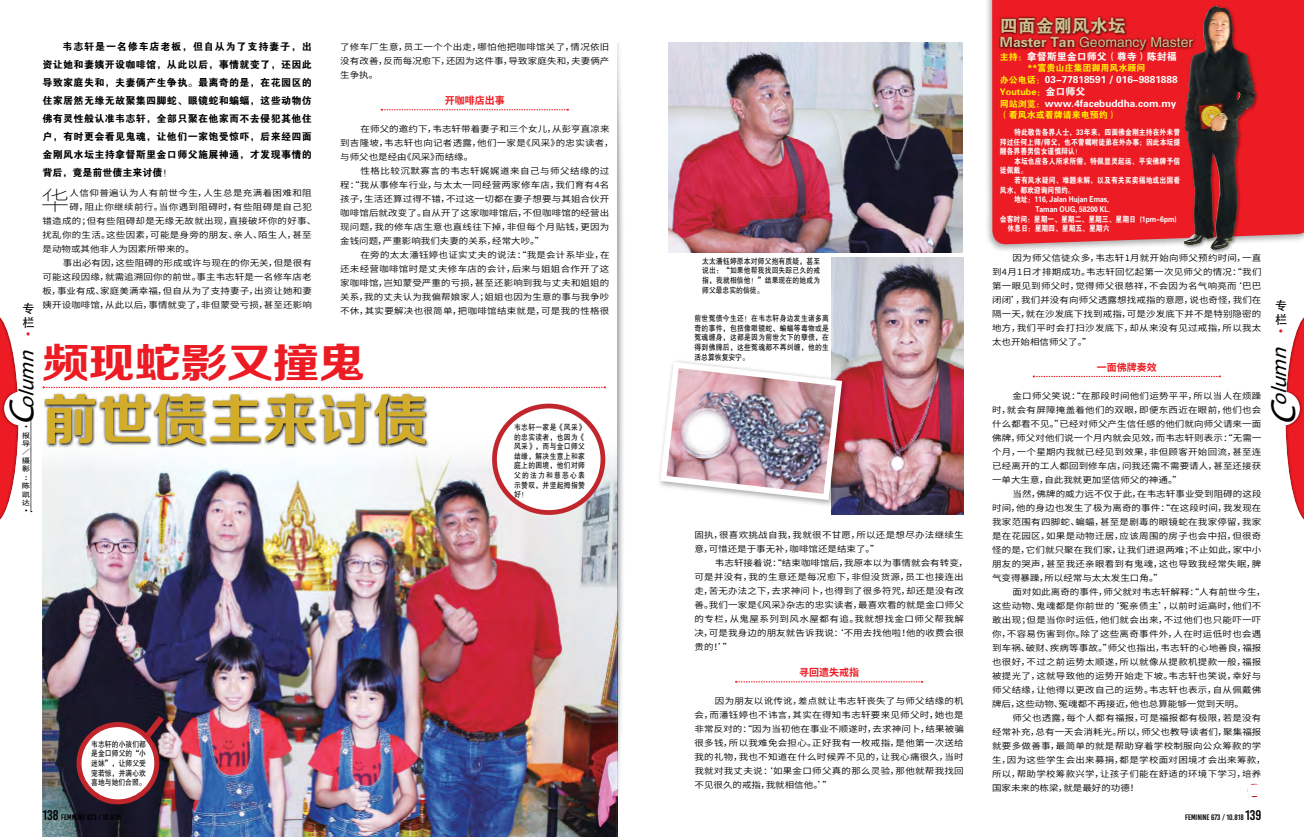
<style>
.page{position:relative;width:1304px;height:837px;background:#fff}
.page>*{position:absolute;margin:0;border:0;box-sizing:border-box;transform-origin:0 0}
.t1{font:55px "FZZCHJW GB1 0";color:#d2ac2b}
.t2{font:41px "FZZCHJW GB1 0";letter-spacing:-.025em;color:#ed1b23;scale:1.15 1}
.t3{font:200 25.9px "Source Han Sans CN";color:#000;scale:1.11 1}
.t4{font:italic 21px "Myriad Pro";color:#000}
.t5{font:18px "FZDHTK GBK1 0";color:#cfc08e}
.t6{font:14px "FZHTK GBK1 0";color:#cfc08e}
.t7{font:200 14px "Source Han Sans CN";color:#ed1b23}
.t8{font:12px/14px "Adobe Heiti Std";color:#000}
.t9{font:10px/18px "FZDHTK GBK1 0";letter-spacing:.035em;color:#000;text-align:justify}
.t10{font:10px "FZDHTK GBK1 0";color:#fff}
.t11{font:700 10px "Source Han Sans CN";color:#ed1b23}
.t12{font:9px "FZDHTK GBK1 0";color:#fff200}
.t13{font:8.6px/14px "Source Han Sans CN";letter-spacing:.03em;color:#000;text-align:justify;scale:1.11 1}
.t14{font:8.6px/14px "Source Han Sans CN";letter-spacing:.01em;color:#000;scale:1.11 1}
.t15{font:8.6px "Source Han Sans CN";color:#000;scale:1.11 1}
.t16{font:8px/9.6px "FZHTK GBK1 0";letter-spacing:.045em;color:#000;text-align:justify;scale:.85 1}
.t17{font:8px/9.6px "FZDHTK GBK1 0";color:#fff;text-align:justify;scale:.85 1}
.t18{font:8px/9.6px "FZDHTK GBK1 0";letter-spacing:.02em;color:#fff;scale:.85 1}
.t19{font:8px "Bebas Kai";color:#000}
.t20{font:7px/8.4px "FZHTK GBK1 0";color:#000;text-align:justify;scale:1.2 1}
.t21{font:7px "Arial";color:#000;scale:1.2 1}
.t22{font:700 7px "Arial";color:#000;scale:1.2 1}
.s1{font-size:35px}
.s2{font-size:14px}
.s3{font-family:"FZDHTK GBK1 0"}
.s4{font-size:9px;color:#fff200}
.s5{font-size:10px;color:#fff}
</style>
<div class="page">
<img style="left:831px;top:258px;width:133px;height:256px">
<img style="left:43px;top:429px;width:575px;height:407px">
<svg style="left:44px;top:392px;width:384px;height:55px"></svg>
<img style="left:618px;top:43px;width:5px;height:750px">
<div style="left:984px;top:0;width:320px;height:252px;background:#000;opacity:.35"></div>
<div style="left:992px;top:0;width:312px;height:245px;background:#ed1b23"></div>
<svg style="left:998px;top:15px;width:185px;height:38px;background:#ae1319"></svg>
<svg style="left:735px;top:680px;width:188px;height:2px"></svg>
<div style="left:1183px;top:4px;width:75px;height:249px;background:#000;opacity:.35"></div>
<img style="left:1184px;top:6px;width:30px;height:239px">
<div style="left:1277px;top:313px;width:27px;height:210px;background:#000;opacity:.35"></div>
<div style="left:0;top:313px;width:27px;height:210px;background:#000;opacity:.35"></div>
<svg style="left:31px;top:418px;width:1px;height:94px"></svg>
<svg style="left:1033px;top:375px;width:188px;height:2px"></svg>
<svg style="left:43px;top:386px;width:563px;height:2px"></svg>
<div style="left:1240px;top:781px;width:24px;height:16px;background:#000;opacity:.17"></div>
<svg style="left:1248px;top:785px;width:13px;height:10px"></svg>
<div style="left:79px;top:724px;width:78px;height:77px;background:#fff;border-radius:50%"></div>
<div style="left:77px;top:721px;width:82px;height:83px;border:5px solid #c1262d;border-radius:50%"></div>
<div style="left:494px;top:406px;width:109px;height:106px;background:#fff;border-radius:50%"></div>
<div style="left:492px;top:403px;width:113px;height:111px;border:5px solid #c1262d;border-radius:50%"></div>
<svg style="left:381px;top:109px;width:188px;height:2px"></svg>
<img style="left:668px;top:42px;width:295px;height:210px">
<div style="left:657px;top:358px;width:192px;height:149px;background:#000;opacity:.35"></div>
<img style="left:657px;top:358px;width:188px;height:145px">
<svg style="left:891px;top:456px;width:13px;height:14px"></svg>
<svg style="left:681px;top:407px;width:51px;height:51px"></svg>
<svg style="left:139px;top:709px;width:31px;height:35px"></svg>
<h3 class="t8" style="left:22px;top:301px;width:13px">专栏</h3>
<h3 class="t7" style="left:26px;top:324px;width:6px">•</h3>
<h3 class="t4" style="left:14px;top:425px;width:84px;rotate:-90deg"><span class="s1">C</span>olumn</h3>
<p class="t21" style="left:25px;top:422px;width:4px">•</p>
<p class="t20" style="left:22px;top:431px;width:8px">报导╱摄影</p>
<p class="t22" style="left:25px;top:472px;width:4px">:</p>
<p class="t20" style="left:22px;top:481px;width:8px">陈凯达</p>
<p class="t21" style="left:25px;top:506px;width:4px">•</p>
<p class="t9" style="left:43px;top:38px;width:271px;text-indent:20px">韦志轩是一名修车店老板，但自从为了支持妻子，出资让她和妻姨开设咖啡馆，从此以后，事情就变了，还因此导致家庭失和，夫妻俩产生争执。最离奇的是，在花园区的住家居然无缘无故聚集四脚蛇、眼镜蛇和蝙蝠，这些动物仿佛有灵性般认准韦志轩，全部只聚在他家而不去侵犯其他住户，有时更会看见鬼魂，让他们一家饱受惊吓，后来经四面金刚风水坛主持拿督斯里金口师父施展神通，才发现事情的背后，竟是前世债主来讨债！</p>
<h3 class="t3" style="left:41px;top:186px;width:27px">华</h3>
<p class="t13" style="left:70px;top:186px;width:220px">人信仰普遍认为人有前世今生，人生总是充满着困难和阻</p>
<p class="t13" style="left:70px;top:200px;width:220px">碍，阻止你继续前行。当你遇到阻碍时，有些阻碍是自己犯</p>
<p class="t13" style="left:43px;top:214px;width:248px">错造成的；但有些阻碍却是无缘无故就出现，直接破坏你的好事、</p>
<p class="t13" style="left:43px;top:228px;width:244px">扰乱你的生活。这些因素，可能是身旁的朋友、亲人、陌生人，甚至</p>
<p class="t15" style="left:43px;top:244px;width:139px">是动物或其他非人为因素所带来的。</p>
<p class="t14" style="left:63px;top:256px;width:226px">事出必有因，这些阻碍的形成或许与现在的你无关，但是很有</p>
<p class="t14" style="left:43px;top:270px;width:244px">可能这段因缘，就需追溯回你的前世。事主韦志轩是一名修车店老</p>
<p class="t14" style="left:43px;top:284px;width:244px">板，事业有成、家庭美满幸福，但自从为了支持妻子，出资让她和妻</p>
<p class="t14" style="left:43px;top:298px;width:244px">姨开设咖啡馆，从此以后，事情就变了，非但蒙受亏损，甚至还影响</p>
<p class="t13" style="left:340px;top:40px;width:244px">了修车厂生意，员工一个个出走，哪怕他把咖啡馆关了，情况依旧没有改善，反而每况愈下，还因为这件事，导致家庭失和，夫妻俩产生争执。</p>
<p class="t11" style="left:445px;top:95px;width:61px">开咖啡店出事</p>
<p class="t14" style="left:340px;top:122px;width:248px;text-indent:20px">在师父的邀约下，韦志轩带着妻子和三个女儿，从彭亨直凉来到吉隆坡，韦志轩也向记者透露，他们一家是《风采》的忠实读者，与师父也是经由《风采》而结缘。</p>
<p class="t13" style="left:340px;top:164px;width:244px;text-indent:20px">性格比较沉默寡言的韦志轩娓娓道来自己与师父结缘的过程：“我从事修车行业，与太太一同经营两家修车店，我们育有4名孩子，生活还算过得不错，不过这一切都在妻子想要与其姐合伙开咖啡馆后就改变了。自从开了这家咖啡馆后，不但咖啡馆的经营出现问题，我的修车店生意也直线往下掉，非但每个月贴钱，更因为金钱问题，严重影响我们夫妻的关系，经常大吵。”</p>
<p class="t13" style="left:340px;top:248px;width:244px;text-indent:20px">在旁的太太潘钰婷也证实丈夫的说法：“我是会计系毕业，在还未经营咖啡馆时是丈夫修车店的会计，后来与姐姐合作开了这家咖啡馆，岂知蒙受严重的亏损，甚至还影响到我与丈夫和姐姐的关系，我的丈夫认为我偏帮娘家人；姐姐也因为生意的事与我争吵不休，其实要解决也很简单，把咖啡馆结束就是，可是我的性格很</p>
<h2 class="t2" style="left:43px;top:340px;width:282px">频现蛇影又撞鬼</h2>
<h1 class="t1" style="left:43px;top:389px;width:387px">前世债主来讨债</h1>
<p class="t16" style="left:514px;top:422px;width:85px">韦志轩一家是《风采》的忠实读者，也因为《风采》，而与金口师父结缘，解决生意上和家庭上的困境，他们对师父的法力和慈悲心表示赞叹，并竖起拇指赞好！</p>
<p class="t16" style="left:91px;top:739px;width:66px">韦志轩的小孩们都是金口师父的“小迷妹”，让师父受宠若惊，并满心欢喜地与她们合照。</p>
<p class="t19" style="left:43px;top:812px;width:80px"><span class="s2">138</span> FEMININE 673 / 10.8.18</p>
<p class="t16" style="left:702px;top:256px;width:140px">太太潘钰婷原本对师父抱有质疑，甚至说出：“如果他帮我找回失踪已久的戒指，我就相信他！”结果现在的她成为师父最忠实的信徒。</p>
<p class="t16" style="left:694px;top:314px;width:160px">前世冤债今生还！在韦志轩身边发生诸多离奇的事件，包括像眼镜蛇、蝙蝠等毒物或是冤魂缠身，这都是因为前世欠下的孽债，在得到佛牌后，这些冤魂都不再纠缠，他的生活总算恢复安宁。</p>
<p class="t13" style="left:694px;top:528px;width:244px">固执，很喜欢挑战自我，我就很不甘愿，所以还是想尽办法继续生意，可惜还是于事无补，咖啡馆还是结束了。”</p>
<p class="t14" style="left:694px;top:556px;width:248px;text-indent:20px">韦志轩接着说：“结束咖啡馆后，我原本以为事情就会有转变，可是并没有，我的生意还是每况愈下，非但没货源，员工也接连出走，苦无办法之下，去求神问卜，也得到了很多符咒，却还是没有改善。我们一家是《风采》杂志的忠实读者，最喜欢看的就是金口师父的专栏，从鬼屋系列到风水屋都有追。我就想找金口师父帮我解决，可是我身边的朋友就告诉我说：‘不用去找他啦！他的收费会很贵的！’”</p>
<p class="t11" style="left:799px;top:666px;width:61px">寻回遗失戒指</p>
<p class="t13" style="left:694px;top:694px;width:244px;text-indent:20px">因为朋友以讹传讹，差点就让韦志轩丧失了与师父结缘的机会，而潘钰婷也不讳言，其实在得知韦志轩要来见师父时，她也是非常反对的：“因为当初他在事业不顺遂时，去求神问卜，结果被骗很多钱，所以我难免会担心。正好我有一枚戒指，是他第一次送给我的礼物，我也不知道在什么时候弄不见的，让我心痛很久，当时我就对我丈夫说：‘如果金口师父真的那么灵验，那他就帮我找回不见很久的戒指，我就相信他。’”</p>
<h3 class="t5" style="left:1000px;top:16px;width:128px">四面金刚风水坛</h3>
<h3 class="t6" style="left:1000px;top:35px;width:195px"><span class="s3">Master Tan</span> Geomancy Master</h3>
<p class="t10" style="left:1000px;top:51px;width:179px"><span class="s4">主持：</span>拿督斯里金口师父（尊寺）陈封福</p>
<p class="t12" style="left:1027px;top:63px;width:119px">**富贵山庄集团御用风水顾问</p>
<p class="t10" style="left:1000px;top:74px;width:179px"><span class="s4">办公电话：</span>03-77818591 / 016-9881888</p>
<p class="t12" style="left:1000px;top:87px;width:87px">Youtube：<span class="s5">金口师父</span></p>
<p class="t10" style="left:1000px;top:98px;width:178px"><span class="s4">网站浏览：</span>www.4facebuddha.com.my</p>
<p class="t12" style="left:1000px;top:110px;width:118px">（看风水或看牌请来电预约）</p>
<p class="t17" style="left:1000px;top:128px;width:214px;text-indent:14px">特此敬告各界人士，33年来，四面佛金刚主持在外未曾拜过任何上师/师父，也不曾嘱咐徒弟在外办事；因此本坛提醒各界善男信女谨慎辩认！</p>
<p class="t18" style="left:1000px;top:156px;width:213px;text-indent:14px">本坛也应各人所求所需，特佩显灵起运、平安佛牌予信徒佩戴。</p>
<p class="t18" style="left:1014px;top:176px;width:197px">若有风水疑问、难题未解，以及有关买卖福地或出国看</p>
<p class="t17" style="left:1000px;top:185px;width:89px">风水，都欢迎询问预约。</p>
<p class="t17" style="left:1014px;top:195px;width:113px">地址：116, Jalan Hujan Emas,</p>
<p class="t17" style="left:1035px;top:204px;width:89px">Taman OUG, 58200 KL.</p>
<p class="t17" style="left:1000px;top:214px;width:210px">会客时间：星期一、星期二、星期三、星期日 (1pm~6pm)</p>
<p class="t17" style="left:1007px;top:224px;width:122px">休息日：星期四、星期五、星期六</p>
<p class="t13" style="left:992px;top:251px;width:244px;text-indent:20px">因为师父信徒众多，韦志轩1月就开始向师父预约时间，一直到4月1日才排期成功。韦志轩回忆起第一次见师父的情况：“我们第一眼见到师父时，觉得师父很慈祥，不会因为名气响亮而‘巴巴闭闭’，我们并没有向师父透露想找戒指的意愿，说也奇怪，我们在隔一天，就在沙发底下找到戒指，可是沙发底下并不是特别隐密的地方，我们平时会打扫沙发底下，却从来没有见过戒指，所以我太太也开始相信师父了。”</p>
<p class="t11" style="left:1097px;top:361px;width:61px">一面佛牌奏效</p>
<p class="t13" style="left:992px;top:389px;width:244px;text-indent:20px">金口师父笑说：“在那段时间他们运势平平，所以当人在烦躁时，就会有屏障掩盖着他们的双眼，即便东西近在眼前，他们也会什么都看不见。”已经对师父产生信任感的他们就向师父请来一面佛牌，师父对他们说一个月内就会见效，而韦志轩则表示：“无需一个月，一个星期内我就已经见到效果，非但顾客开始回流，甚至连已经离开的工人都回到修车店，问我还需不需要请人，甚至还接获一单大生意，自此我就更加坚信师父的神通。”</p>
<p class="t13" style="left:992px;top:487px;width:244px;text-indent:20px">当然，佛牌的威力远不仅于此，在韦志轩事业受到阻碍的这段时间，他的身边也发生了极为离奇的事件：“在这段时间，我发现在我家范围有四脚蛇、蝙蝠，甚至是剧毒的眼镜蛇在我家停留，我家是在花园区，如果是动物迁居，应该周围的房子也会中招，但很奇怪的是，它们就只聚在我们家，让我们进退两难；不止如此，家中小朋友的哭声，甚至我还亲眼看到有鬼魂，这也导致我经常失眠，脾气变得暴躁，所以经常与太太发生口角。”</p>
<p class="t13" style="left:992px;top:585px;width:248px;text-align:left;text-indent:20px">面对如此离奇的事件，师父就对韦志轩解释：“人有前世今生，这些动物、鬼魂都是你前世的‘冤亲债主’，以前时运高时，他们不敢出现；但是当你时运低，他们就会出来，不过他们也只能吓一吓你，不容易伤害到你。除了这些离奇事件外，人在时运低时也会遇到车祸、破财、疾病等事故。”师父也指出，韦志轩的心地善良，福报也很好，不过之前运势太顺遂，所以就像从提款机提款一般，福报被提光了，这就导致他的运势开始走下坡。韦志轩也笑说，幸好与师父结缘，让他得以更改自己的运势。韦志轩也表示，自从佩戴佛牌后，这些动物、冤魂都不再接近，他也总算能够一觉到天明。</p>
<p class="t13" style="left:992px;top:711px;width:248px;text-align:left;text-indent:20px">师父也透露，每个人都有福报，可是福报都有极限，若是没有经常补充，总有一天会消耗光。所以，师父也教导读者们，聚集福报就要多做善事，最简单的就是帮助穿着学校制服向公众筹款的学生，因为这些学生会出来募捐，都是学校面对困境才会出来筹款，所以，帮助学校筹款兴学，让孩子们能在舒适的环境下学习，培养国家未来的栋梁，就是最好的功德！</p>
<p class="t19" style="left:1185px;top:812px;width:78px">FEMININE 673 / 10.818 <span class="s2">139</span></p>
<h3 class="t8" style="left:1275px;top:298px;width:13px">专栏</h3>
<h3 class="t7" style="left:1279px;top:321px;width:6px">•</h3>
<h3 class="t4" style="left:1266px;top:425px;width:87px;rotate:-90deg"><span class="s1">C</span>olumn</h3>
</div>
